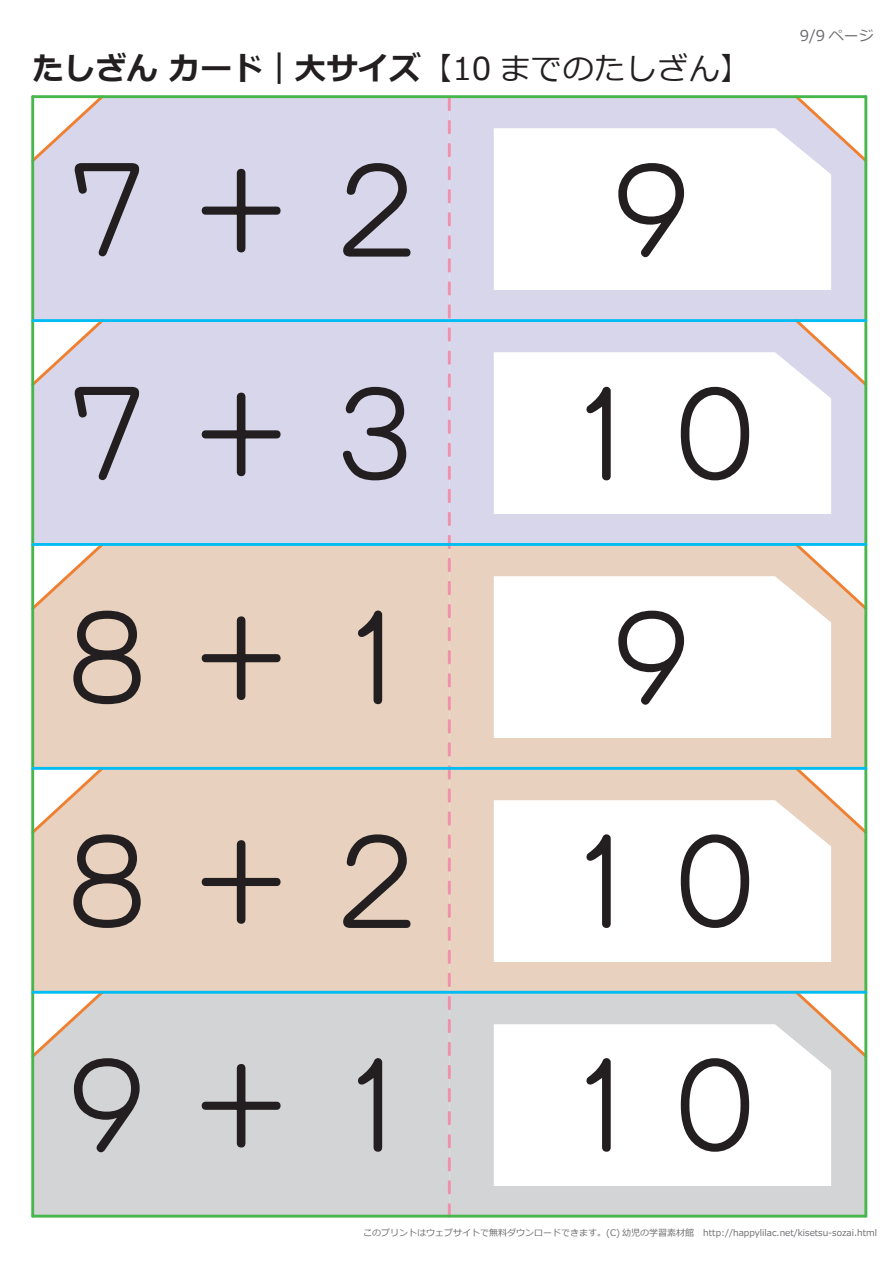
<style>
.page{position:relative;width:893px;height:1263px;background:#fff}
.page>*{position:absolute;margin:0;border:0;box-sizing:border-box;transform-origin:0 0}
.t1{font:134.1px/223.8px "HG Kyokashotai";color:#231f20;text-align:justify}
.t2{font:700 31.5px "Meiryo";color:#231f20}
.t3{font:15px "Meiryo";color:#6c6d70}
.t4{font:9px "Meiryo";color:#6c6d70}
.s1{font-weight:400}
</style>
<div class="page">
<div style="left:451px;top:993px;width:413px;height:221px;background:#d3d4d6"></div>
<div style="left:451px;top:770px;width:413px;height:221px;background:#e8d1be"></div>
<div style="left:451px;top:546px;width:413px;height:221px;background:#e8d1be"></div>
<div style="left:451px;top:322px;width:413px;height:221px;background:#d8d6eb"></div>
<div style="left:451px;top:98px;width:413px;height:221px;background:#d8d6eb"></div>
<div style="left:34px;top:993px;width:414px;height:221px;background:#d3d4d6"></div>
<div style="left:34px;top:770px;width:414px;height:221px;background:#e8d1be"></div>
<div style="left:34px;top:546px;width:414px;height:221px;background:#e8d1be"></div>
<div style="left:34px;top:322px;width:414px;height:221px;background:#d8d6eb"></div>
<div style="left:34px;top:98px;width:414px;height:221px;background:#d8d6eb"></div>
<svg style="left:792px;top:95px;width:76px;height:70px"></svg>
<svg style="left:792px;top:316px;width:76px;height:73px"></svg>
<svg style="left:792px;top:540px;width:76px;height:72px"></svg>
<svg style="left:792px;top:764px;width:76px;height:72px"></svg>
<svg style="left:792px;top:988px;width:76px;height:72px"></svg>
<hr style="left:31px;top:97px;width:3px;height:1119px;background:#47b74b">
<hr style="left:864px;top:97px;width:3px;height:1119px;background:#47b74b">
<svg style="left:448px;top:98px;width:3px;height:1116px;background:#e8afbe"></svg>
<hr style="left:33px;top:1214px;width:833px;height:3px;background:#47b74b">
<hr style="left:33px;top:95px;width:833px;height:3px;background:#47b74b">
<hr style="left:33px;top:319px;width:833px;height:3px;background:#03bdf2">
<hr style="left:33px;top:543px;width:833px;height:3px;background:#03bdf2">
<hr style="left:33px;top:767px;width:833px;height:3px;background:#03bdf2">
<hr style="left:33px;top:991px;width:833px;height:2px;background:#03bdf2">
<svg style="left:494px;top:128px;width:337px;height:162px"></svg>
<svg style="left:494px;top:352px;width:337px;height:162px"></svg>
<svg style="left:494px;top:576px;width:337px;height:162px"></svg>
<svg style="left:494px;top:800px;width:337px;height:162px"></svg>
<svg style="left:494px;top:1024px;width:337px;height:162px"></svg>
<svg style="left:31px;top:95px;width:110px;height:160px;background:#cbcdd7"></svg>
<svg style="left:200px;top:167px;width:82px;height:87px;background:#c1bfd2"></svg>
<svg style="left:342px;top:162px;width:70px;height:96px;background:#b4b2c3"></svg>
<svg style="left:31px;top:316px;width:110px;height:163px;background:#cacdda"></svg>
<svg style="left:200px;top:391px;width:82px;height:87px;background:#c1bfd2"></svg>
<svg style="left:342px;top:385px;width:66px;height:97px;background:#b2b0c1"></svg>
<svg style="left:31px;top:540px;width:111px;height:165px;background:#d0c3b3"></svg>
<svg style="left:200px;top:615px;width:82px;height:86px;background:#cfbaaa"></svg>
<svg style="left:357px;top:608px;width:27px;height:97px;background:#b8a697"></svg>
<svg style="left:31px;top:764px;width:111px;height:165px;background:#d0c3b2"></svg>
<svg style="left:200px;top:839px;width:82px;height:86px;background:#cfbaaa"></svg>
<svg style="left:342px;top:833px;width:70px;height:96px;background:#c1ae9e"></svg>
<svg style="left:31px;top:988px;width:110px;height:166px;background:#c4c9c7"></svg>
<svg style="left:200px;top:1062px;width:82px;height:87px;background:#bdbdbf"></svg>
<svg style="left:357px;top:1056px;width:27px;height:97px;background:#a8a8aa"></svg>
<svg style="left:617px;top:162px;width:68px;height:97px"></svg>
<svg style="left:586px;top:385px;width:26px;height:97px"></svg>
<svg style="left:679px;top:385px;width:71px;height:97px"></svg>
<svg style="left:617px;top:609px;width:68px;height:98px"></svg>
<svg style="left:586px;top:832px;width:26px;height:97px"></svg>
<svg style="left:586px;top:1056px;width:26px;height:97px"></svg>
<svg style="left:679px;top:833px;width:71px;height:96px"></svg>
<svg style="left:679px;top:1057px;width:71px;height:96px"></svg>
<h2 class="t2" style="left:32px;top:47px;width:720px">たしざん カード｜大サイズ<span class="s1">【10 までのたしざん】</span></h2>
<h1 class="t1" style="left:40px;top:98px;width:404px">７＋２<br>７＋３<br>８＋１<br>８＋２<br>９＋１</h1>
<h1 class="t1" style="left:585px;top:98px;width:136px">９</h1>
<h1 class="t1" style="left:537px;top:322px;width:247px">１０</h1>
<h1 class="t1" style="left:585px;top:546px;width:136px">９</h1>
<h1 class="t1" style="left:537px;top:769px;width:136px">１</h1>
<h1 class="t1" style="left:648px;top:769px;width:136px">０<br>０</h1>
<h1 class="t1" style="left:537px;top:993px;width:136px">１</h1>
<h3 class="t3" style="left:800px;top:25px;width:76px">9/9 ページ</h3>
<p class="t4" style="left:363px;top:1226px;width:516px">このプリントはウェブサイトで無料ダウンロードできます。(C) 幼児の学習素材館　http://happylilac.net/kisetsu-sozai.html</p>
</div>
